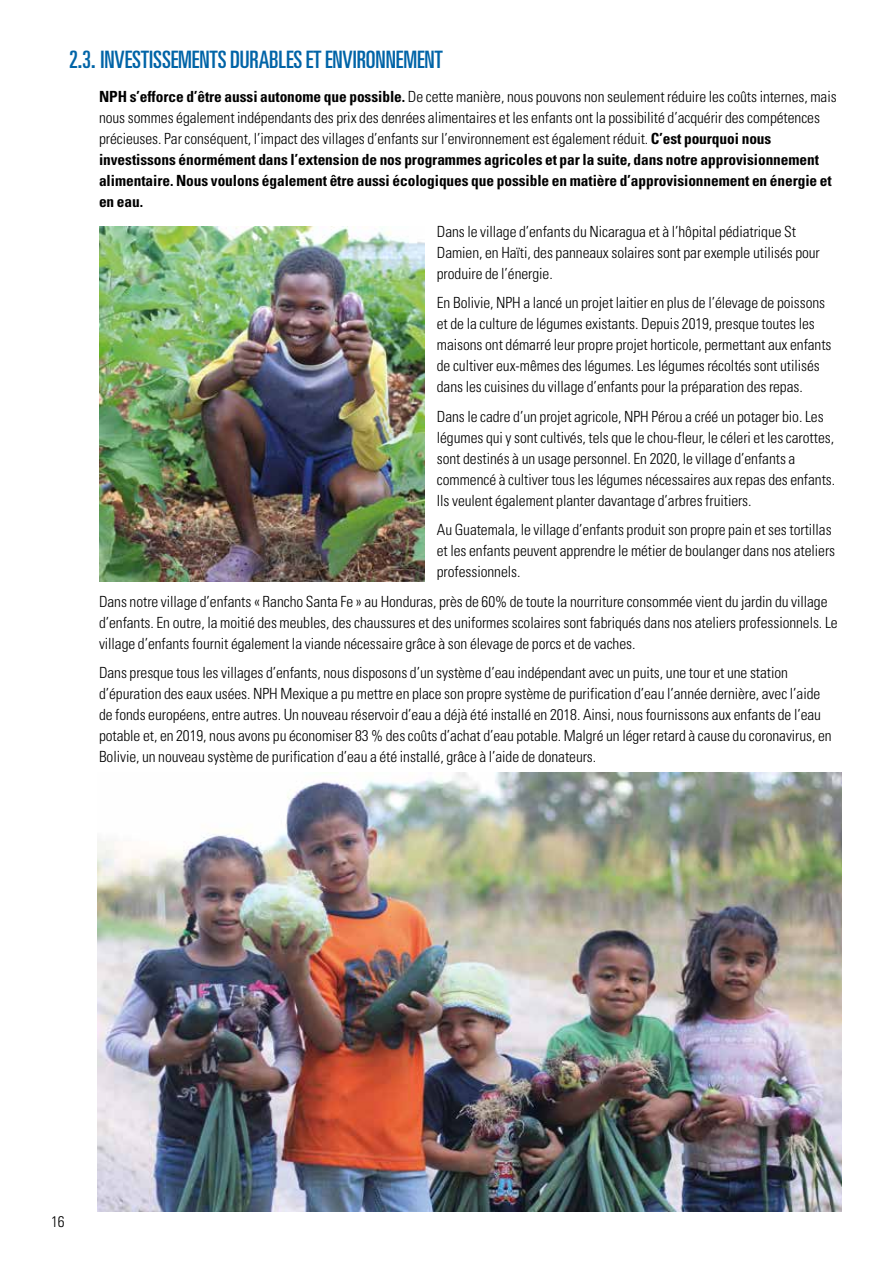
<style>
.page{position:relative;width:893px;height:1263px;background:#fff}
.page>*{position:absolute;margin:0;border:0;box-sizing:border-box;transform-origin:0 0}
.t1{font:ultra-condensed 24px "Univers";letter-spacing:-.005em;color:#0064a7}
.t2{font:300 condensed 15.3px/21px "Univers LT Std";letter-spacing:-.005em;color:#000}
.t3{font:700 condensed 15.3px/21px "Univers";letter-spacing:-.005em;color:#000}
.s1{font-family:"Univers";font-weight:700}
</style>
<div class="page">
<img style="left:98px;top:773px;width:744px;height:439px">
<img style="left:99px;top:226px;width:325px;height:356px">
<h1 class="t1" style="left:69px;top:46px;width:376px">2.3. INVESTISSEMENTS DURABLES ET ENVIRONNEMENT</h1>
<p class="t2" style="left:99px;top:86px;width:739px"><span class="s1">NPH s’efforce d’être aussi autonome que possible.</span> De cette manière, nous pouvons non seulement réduire les coûts internes, mais nous sommes également indépendants des prix des denrées alimentaires et les enfants ont la possibilité d’acquérir des compétences précieuses. Par conséquent, l’impact des villages d’enfants sur l’environnement est également réduit. <span class="s1">C’est pourquoi nous</span></p>
<p class="t3" style="left:99px;top:149px;width:734px">investissons énormément dans l’extension de nos programmes agricoles et par la suite, dans notre approvisionnement alimentaire. Nous voulons également être aussi écologiques que possible en matière d’approvisionnement en énergie et en eau.</p>
<p class="t2" style="left:437px;top:221px;width:384px">Dans le village d’enfants du Nicaragua et à l’hôpital pédiatrique St<br>Damien, en Haïti, des panneaux solaires sont par exemple utilisés pour produire de l’énergie.</p>
<p class="t2" style="left:437px;top:292px;width:396px">En Bolivie, NPH a lancé un projet laitier en plus de l’élevage de poissons et de la culture de légumes existants. Depuis 2019, presque toutes les maisons ont démarré leur propre projet horticole, permettant aux enfants de cultiver eux-mêmes des légumes. Les légumes récoltés sont utilisés dans les cuisines du village d’enfants pour la préparation des repas.</p>
<p class="t2" style="left:437px;top:406px;width:400px">Dans le cadre d’un projet agricole, NPH Pérou a créé un potager bio. Les légumes qui y sont cultivés, tels que le chou-fleur, le céleri et les carottes, sont destinés à un usage personnel. En 2020, le village d’enfants a commencé à cultiver tous les légumes nécessaires aux repas des enfants.<br>Ils veulent également planter davantage d’arbres fruitiers.</p>
<p class="t2" style="left:437px;top:519px;width:400px">Au Guatemala, le village d’enfants produit son propre pain et ses tortillas et les enfants peuvent apprendre le métier de boulanger dans nos ateliers professionnels.</p>
<p class="t2" style="left:99px;top:591px;width:740px">Dans notre village d’enfants « Rancho Santa Fe » au Honduras, près de 60% de toute la nourriture consommée vient du jardin du village d’enfants. En outre, la moitié des meubles, des chaussures et des uniformes scolaires sont fabriqués dans nos ateliers professionnels. Le village d’enfants fournit également la viande nécessaire grâce à son élevage de porcs et de vaches.</p>
<p class="t2" style="left:99px;top:662px;width:734px">Dans presque tous les villages d’enfants, nous disposons d’un système d’eau indépendant avec un puits, une tour et une station d’épuration des eaux usées. NPH Mexique a pu mettre en place son propre système de purification d’eau l’année dernière, avec l’aide de fonds européens, entre autres. Un nouveau réservoir d’eau a déjà été installé en 2018. Ainsi, nous fournissons aux enfants de l’eau potable et, en 2019, nous avons pu économiser 83 % des coûts d’achat d’eau potable. Malgré un léger retard à cause du coronavirus, en Bolivie, un nouveau système de purification d’eau a été installé, grâce à l’aide de donateurs.</p>
<p class="t2" style="left:51px;top:1211px;width:15px">16</p>
</div>
